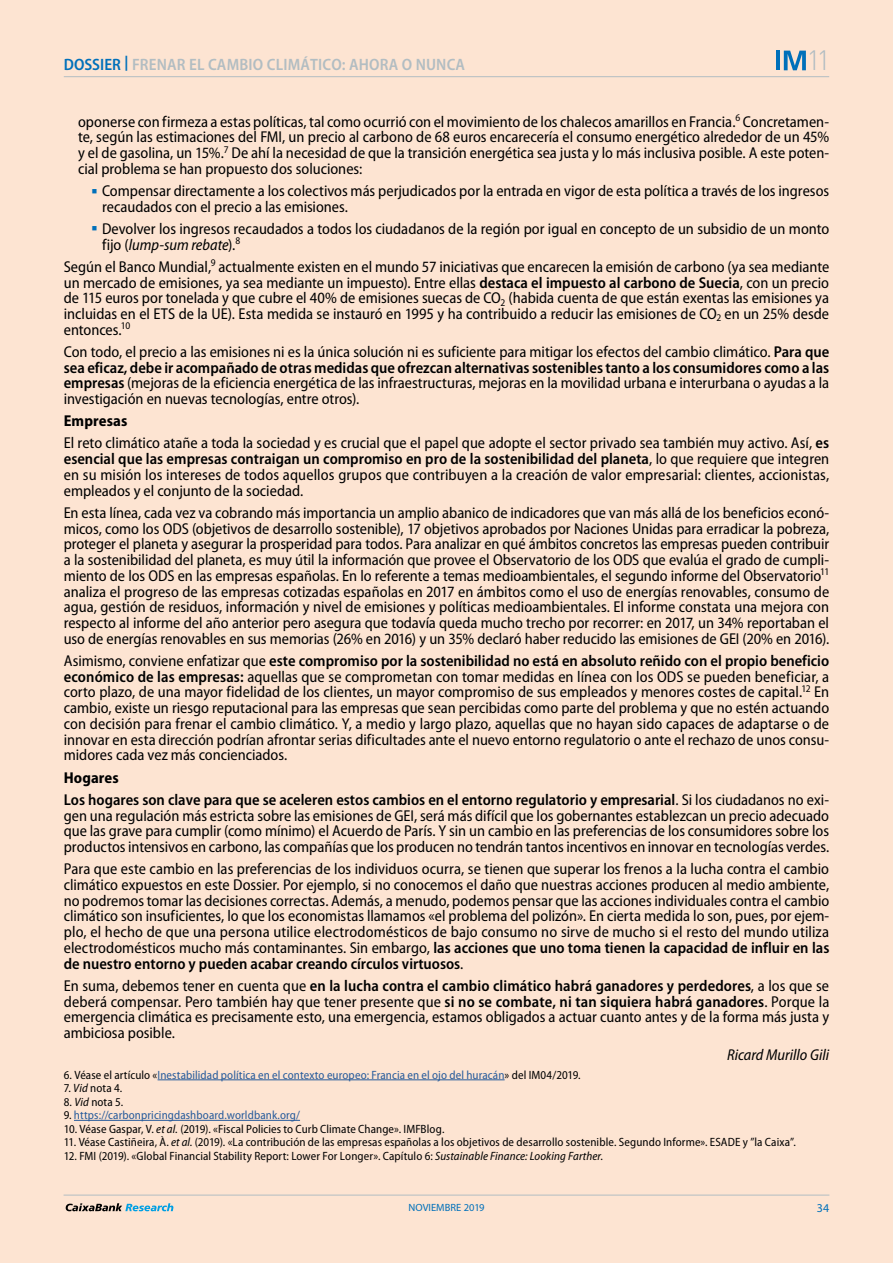
<style>
.page{position:relative;width:893px;height:1263px;background:#fff}
.page>*{position:absolute;margin:0;border:0;box-sizing:border-box;transform-origin:0 0}
.t1{font:300 27.6px "DIN Pro";color:#b2bdc2}
.t2{font:600 semi-condensed 16.5px "Myriad Pro";letter-spacing:.01em;color:#b2bdc2}
.t3{font:semi-condensed 15.75px/15.8px "Myriad Pro";color:#000;text-align:justify}
.t4{font:600 semi-condensed 15.75px/22.2px "Myriad Pro";color:#000}
.t5{font:italic semi-condensed 15.75px "Myriad Pro";color:#000}
.t6{font:semi-condensed 12px "Myriad Pro";letter-spacing:.01em;color:#000}
.t7{font:semi-condensed 12px "Myriad Pro";letter-spacing:.01em;color:#275b9b}
.t8{font:12px "Myriad Pro";color:#0070ba}
.t9{font:10.5px "Myriad Pro";color:#0070ba}
.s1{color:#0070ba}
.s2{font-family:"Minion Pro";font-stretch:normal;font-size:15px;color:#0070ba}
.s3{font-style:italic}
.s4{font-weight:600}
.s5{font-weight:700}
.s6{font-weight:400}
.s7{color:#000}
</style>
<div class="page">
<div style="left:0;top:0;width:892px;height:1263px;background:#fde4d2"></div>
<hr style="left:64px;top:76px;width:765px;height:1px;background:#b2bdc2">
<hr style="left:64px;top:1195px;width:765px;height:1px;background:#b2bdc2">
<svg style="left:66px;top:1203px;width:107px;height:8px"></svg>
<svg style="left:784px;top:51px;width:22px;height:19px"></svg>
<hr style="left:776px;top:51px;width:4px;height:19px;background:#0070ba">
<hr style="left:158px;top:1079px;width:347px;height:1px;background:#275b9b">
<hr style="left:74px;top:1120px;width:226px;height:1px;background:#275b9b">
<p class="t2" style="left:64px;top:55px;width:403px"><span class="s1">DOSSIER</span> <sup>|</sup> FRENAR EL CAMBIO CLIMÁTICO: AHORA O NUNCA</p>
<h1 class="t1" style="left:806px;top:39px;width:26px">11</h1>
<p class="t3" style="left:78px;top:114px;width:753px">oponerse con firmeza a estas políticas, tal como ocurrió con el movimiento de los chalecos amarillos en Francia.<sup>6</sup> Concretamen&shy;te, según las estimaciones del FMI, un precio al carbono de 68 euros encarecería el consumo energético alrededor de un 45% y el de gasolina, un 15%.<sup>7</sup> De ahí la necesidad de que la transición energética sea justa y lo más inclusiva posible. A este poten&shy;cial problema se han propuesto dos soluciones:</p>
<p class="t3" style="left:102px;top:183px;width:729px;text-indent:-11px"><span class="s2">■</span> Compensar directamente a los colectivos más perjudicados por la entrada en vigor de esta política a través de los ingresos recaudados con el precio a las emisiones.</p>
<p class="t3" style="left:102px;top:221px;width:729px;text-indent:-11px"><span class="s2">■</span> Devolver los ingresos recaudados a todos los ciudadanos de la región por igual en concepto de un subsidio de un monto fijo (<span class="s3">lump-sum rebate</span>).<sup>8</sup></p>
<p class="t3" style="left:64px;top:259px;width:767px">Según el Banco Mundial,<sup>9</sup> actualmente existen en el mundo 57 iniciativas que encarecen la emisión de carbono (ya sea mediante un mercado de emisiones, ya sea mediante un impuesto). Entre ellas <span class="s4">destaca el impuesto al carbono de Suecia</span>, con un precio de 115 euros por tonelada y que cubre el 40% de emisiones suecas de CO<sub>2</sub> (habida cuenta de que están exentas las emisiones ya incluidas en el ETS de la UE). Esta medida se instauró en 1995 y ha contribuido a reducir las emisiones de CO<sub>2</sub> en un 25% desde entonces.<sup>10</sup></p>
<p class="t3" style="left:64px;top:344px;width:767px">Con todo, el precio a las emisiones ni es la única solución ni es suficiente para mitigar los efectos del cambio climático. <span class="s4">Para que sea eficaz, debe ir acompañado de otras medidas que ofrezcan alternativas sostenibles tanto a los consumidores como a las empresas</span> (mejoras de la eficiencia energética de las infraestructuras, mejoras en la movilidad urbana e interurbana o ayudas a la investigación en nuevas tecnologías, entre otros).</p>
<p class="t3" style="left:64px;top:410px;width:767px;line-height:22.2px"><span class="s5">Empresas<br></span>El reto climático atañe a toda la sociedad y es crucial que el papel que adopte el sector privado sea también muy activo. Así, <span class="s4">es</span></p>
<p class="t3" style="left:64px;top:451px;width:767px"><span class="s4">esencial que las empresas contraigan un compromiso en pro de la sostenibilidad del planeta</span>, lo que requiere que integren en su misión los intereses de todos aquellos grupos que contribuyen a la creación de valor empresarial: clientes, accionistas, empleados y el conjunto de la sociedad.</p>
<p class="t3" style="left:64px;top:505px;width:767px">En esta línea, cada vez va cobrando más importancia un amplio abanico de indicadores que van más allá de los beneficios econó&shy;micos, como los ODS (objetivos de desarrollo sostenible), 17 objetivos aprobados por Naciones Unidas para erradicar la pobreza, proteger el planeta y asegurar la prosperidad para todos. Para analizar en qué ámbitos concretos las empresas pueden contribuir a la sostenibilidad del planeta, es muy útil la información que provee el Observatorio de los ODS que evalúa el grado de cumpli&shy;miento de los ODS en las empresas españolas. En lo referente a temas medioambientales, el segundo informe del Observatorio<sup>11 </sup>analiza el progreso de las empresas cotizadas españolas en 2017 en ámbitos como el uso de energías renovables, consumo de agua, gestión de residuos, información y nivel de emisiones y políticas medioambientales. El informe constata una mejora con respecto al informe del año anterior pero asegura que todavía queda mucho trecho por recorrer: en 2017, un 34% reportaban el uso de energías renovables en sus memorias (26% en 2016) y un 35% declaró haber reducido las emisiones de GEI (20% en 2016).</p>
<p class="t3" style="left:64px;top:653px;width:767px">Asimismo, conviene enfatizar que <span class="s4">este compromiso por la sostenibilidad no está en absoluto reñido con el propio beneficio económico de las empresas:</span> aquellas que se comprometan con tomar medidas en línea con los ODS se pueden beneficiar, a corto plazo, de una mayor fidelidad de los clientes, un mayor compromiso de sus empleados y menores costes de capital.<sup>12</sup> En cambio, existe un riesgo reputacional para las empresas que sean percibidas como parte del problema y que no estén actuando con decisión para frenar el cambio climático. Y, a medio y largo plazo, aquellas que no hayan sido capaces de adaptarse o de innovar en esta dirección podrían afrontar serias dificultades ante el nuevo entorno regulatorio o ante el rechazo de unos consu&shy;midores cada vez más concienciados.</p>
<p class="t4" style="left:64px;top:766px;width:767px"><span class="s5">Hogares<br></span>Los hogares son clave para que se aceleren estos cambios en el entorno regulatorio y empresarial<span class="s6">. Si los ciudadanos no exi-</span></p>
<p class="t3" style="left:64px;top:808px;width:767px">gen una regulación más estricta sobre las emisiones de GEI, será más difícil que los gobernantes establezcan un precio adecuado que las grave para cumplir (como mínimo) el Acuerdo de París. Y sin un cambio en las preferencias de los consumidores sobre los productos intensivos en carbono, las compañías que los producen no tendrán tantos incentivos en innovar en tecnologías verdes.</p>
<p class="t3" style="left:64px;top:861px;width:767px">Para que este cambio en las preferencias de los individuos ocurra, se tienen que superar los frenos a la lucha contra el cambio climático expuestos en este Dossier. Por ejemplo, si no conocemos el daño que nuestras acciones producen al medio ambiente, no podremos tomar las decisiones correctas. Además, a menudo, podemos pensar que las acciones individuales contra el cambio climático son insuficientes, lo que los economistas llamamos «el problema del polizón». En cierta medida lo son, pues, por ejem&shy;plo, el hecho de que una persona utilice electrodomésticos de bajo consumo no sirve de mucho si el resto del mundo utiliza electrodomésticos mucho más contaminantes. Sin embargo, <span class="s4">las acciones que uno toma tienen la capacidad de influir en las de nuestro entorno y pueden acabar creando círculos virtuosos</span>.</p>
<p class="t3" style="left:64px;top:978px;width:767px">En suma, debemos tener en cuenta que <span class="s4">en la lucha contra el cambio climático habrá ganadores y perdedores</span>, a los que se deberá compensar. Pero también hay que tener presente que <span class="s4">si no se combate, ni tan siquiera habrá ganadores</span>. Porque la emergencia climática es precisamente esto, una emergencia, estamos obligados a actuar cuanto antes y de la forma más justa y ambiciosa posible.</p>
<p class="t5" style="left:727px;top:1046px;width:104px">Ricard Murillo Gili</p>
<p class="t7" style="left:64px;top:1068px;width:518px"><span class="s7">6. Véase el artículo «</span>Inestabilidad política en el contexto europeo: Francia en el ojo del huracán<span class="s7">» del IM04/2019.</span></p>
<p class="t6" style="left:64px;top:1081px;width:60px">7. <span class="s3">Vid</span> nota 4.</p>
<p class="t6" style="left:64px;top:1095px;width:61px">8. <span class="s3">Vid</span> nota 5.</p>
<p class="t7" style="left:64px;top:1108px;width:238px"><span class="s7">9.</span> https://carbonpricingdashboard.worldbank.org/</p>
<p class="t6" style="left:64px;top:1122px;width:382px">10. Véase Gaspar, V. <span class="s3">et al.</span> (2019). «Fiscal Policies to Curb Climate Change». IMFBlog.</p>
<p class="t6" style="left:64px;top:1135px;width:734px">11. Véase Castiñeira, À. <span class="s3">et al.</span> (2019). «La contribución de las empresas españolas a los objetivos de desarrollo sostenible. Segundo Informe». ESADE y ”la Caixa”.</p>
<p class="t6" style="left:64px;top:1149px;width:541px">12. FMI (2019). «Global Financial Stability Report: Lower For Longer». Capítulo 6: <span class="s3">Sustainable Finance: Looking Farther</span>.</p>
<p class="t9" style="left:409px;top:1201px;width:77px">NOVIEMBRE 2019</p>
<p class="t8" style="left:817px;top:1201px;width:14px">34</p>
</div>
